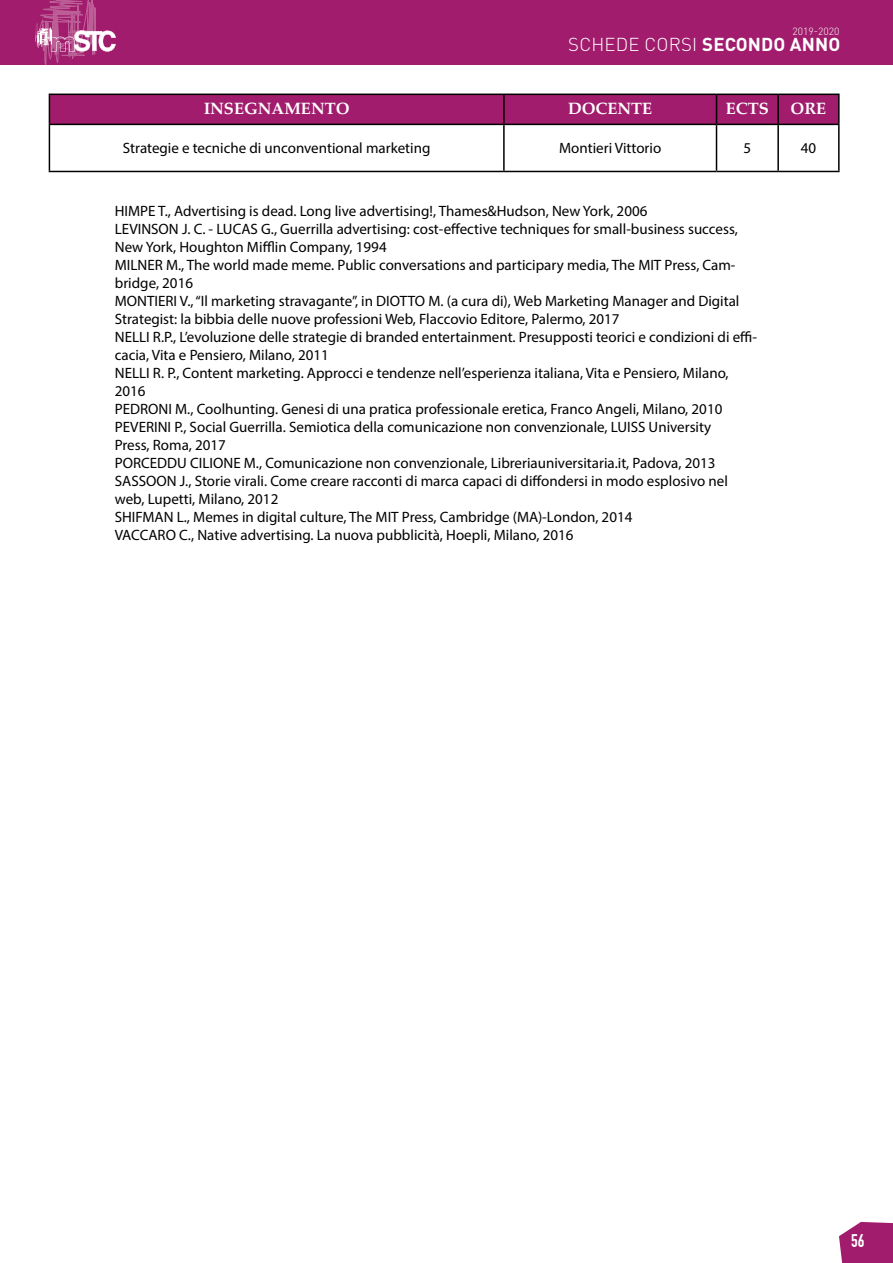
<style>
.page{position:relative;width:893px;height:1263px;background:#fff}
.page>*{position:absolute;margin:0;border:0;box-sizing:border-box;transform-origin:0 0}
.t1{font:300 18.45px "DIN Pro";letter-spacing:.01em;color:#fff}
.t2{font:700 17.85px "DIN Condensed";color:#fff}
.t3{font:700 16.5px "Palatino";color:#fff}
.t4{font:15px/18px "Myriad Pro";color:#000}
.t5{font:300 10.35px "DIN Pro";color:#fff}
.s1{font-weight:700}
</style>
<div class="page">
<svg style="left:839px;top:1222px;width:54px;height:41px;background:#aa317a"></svg>
<div style="left:0;top:0;width:893px;height:65px;background:#a11c6c"></div>
<svg style="left:35px;top:0;width:81px;height:65px"></svg>
<svg style="left:49px;top:94px;width:789px;height:30px;background:#981a66"></svg>
<hr style="left:778px;top:94px;width:62px;height:1px;background:#000">
<hr style="left:777px;top:95px;width:2px;height:29px;background:#000">
<hr style="left:838px;top:95px;width:2px;height:29px;background:#000">
<hr style="left:49px;top:124px;width:455px;height:1px;background:#000">
<hr style="left:49px;top:125px;width:1px;height:46px;background:#000">
<hr style="left:504px;top:124px;width:212px;height:1px;background:#000">
<hr style="left:503px;top:125px;width:2px;height:46px;background:#000">
<hr style="left:716px;top:124px;width:62px;height:1px;background:#000">
<hr style="left:716px;top:125px;width:1px;height:46px;background:#000">
<hr style="left:778px;top:124px;width:62px;height:1px;background:#000">
<hr style="left:777px;top:125px;width:2px;height:46px;background:#000">
<hr style="left:838px;top:125px;width:2px;height:46px;background:#000">
<hr style="left:49px;top:171px;width:455px;height:1px;background:#000">
<hr style="left:504px;top:171px;width:212px;height:1px;background:#000">
<hr style="left:716px;top:171px;width:62px;height:1px;background:#000">
<hr style="left:778px;top:171px;width:62px;height:1px;background:#000">
<p class="t5" style="left:793px;top:24px;width:49px">2019-2020</p>
<p class="t1" style="left:568px;top:32px;width:274px">SCHEDE CORSI <span class="s1">SECONDO ANNO</span></p>
<p class="t3" style="left:204px;top:94px;width:147px">INSEGNAMENTO</p>
<p class="t3" style="left:568px;top:94px;width:86px">DOCENTE</p>
<p class="t3" style="left:726px;top:94px;width:45px">ECTS</p>
<p class="t3" style="left:791px;top:94px;width:37px">ORE</p>
<p class="t4" style="left:123px;top:139px;width:309px">Strategie e tecniche di unconventional marketing</p>
<p class="t4" style="left:559px;top:139px;width:104px">Montieri Vittorio</p>
<p class="t4" style="left:743px;top:139px;width:9px">5</p>
<p class="t4" style="left:801px;top:139px;width:17px">40</p>
<p class="t4" style="left:115px;top:202px;width:644px">HIMPE T., Advertising is dead. Long live advertising!, Thames&amp;Hudson, New York, 2006<br>LEVINSON J. C. - LUCAS G., Guerrilla advertising: cost-effective techniques for small-business success, New York, Houghton Mifflin Company, 1994<br>MILNER M., The world made meme. Public conversations and participary media, The MIT Press, Cam&shy;bridge, 2016<br>MONTIERI V., “Il marketing stravagante”, in DIOTTO M. (a cura di), Web Marketing Manager and Digital Strategist: la bibbia delle nuove professioni Web, Flaccovio Editore, Palermo, 2017<br>NELLI R.P., L’evoluzione delle strategie di branded entertainment. Presupposti teorici e condizioni di effi&shy;cacia, Vita e Pensiero, Milano, 2011<br>NELLI R. P., Content marketing. Approcci e tendenze nell’esperienza italiana, Vita e Pensiero, Milano, 2016<br>PEDRONI M., Coolhunting. Genesi di una pratica professionale eretica, Franco Angeli, Milano, 2010<br>PEVERINI P., Social Guerrilla. Semiotica della comunicazione non convenzionale, LUISS University<br>Press, Roma, 2017<br>PORCEDDU CILIONE M., Comunicazione non convenzionale, Libreriauniversitaria.it, Padova, 2013<br>SASSOON J., Storie virali. Come creare racconti di marca capaci di diffondersi in modo esplosivo nel web, Lupetti, Milano, 2012<br>SHIFMAN L., Memes in digital culture, The MIT Press, Cambridge (MA)-London, 2014<br>VACCARO C., Native advertising. La nuova pubblicità, Hoepli, Milano, 2016</p>
<p class="t2" style="left:851px;top:1230px;width:15px">56</p>
</div>
